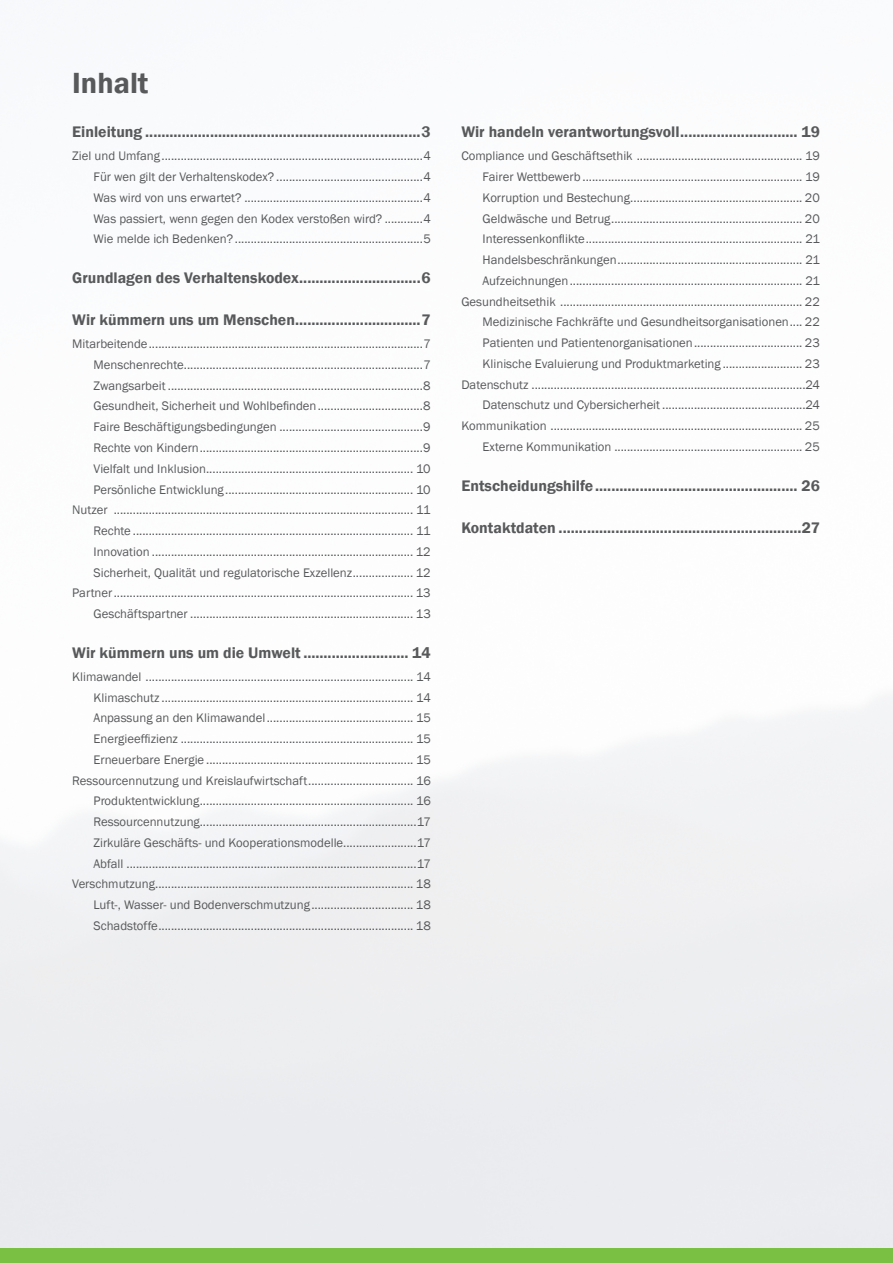
<style>
.page{position:relative;width:893px;height:1263px;background:#fff}
.page>*{position:absolute;margin:0;border:0;box-sizing:border-box;transform-origin:0 0}
.t1{font:600 30px "Franklin Gothic";color:#58595b}
.t2{font:600 15.75px "Franklin Gothic";color:#58595b}
.t3{font:12.75px/20.7px "Franklin Gothic";color:#58595b;text-align:right}
</style>
<div class="page">
<div style="left:0;top:1px;width:893px;height:1247px;background:linear-gradient(to right,#f6f7f9,#f6f7f8)"></div>
<div style="left:0;top:1248px;width:893px;height:15px;background:#7ac143"></div>
<h1 class="t1" style="left:72px;top:65px;width:78px">Inhalt</h1>
<p class="t2" style="left:72px;top:122px;width:360px">Einleitung ....................................................................3</p>
<p class="t3" style="left:94px;top:146px;width:339px;text-align:justify;text-indent:-21px">Ziel und Umfang..................................................................................4<br>Für wen gilt der Verhaltenskodex? ..............................................4<br>Was wird von uns erwartet? ........................................................4<br>Was passiert, wenn gegen den Kodex verstoßen wird? ............4<br>Wie melde ich Bedenken? ...........................................................5</p>
<p class="t2" style="left:72px;top:268px;width:360px">Grundlagen des Verhaltenskodex..............................6</p>
<p class="t2" style="left:72px;top:310px;width:360px">Wir kümmern uns um Menschen...............................7</p>
<p class="t3" style="left:72px;top:334px;width:360px">Mitarbeitende......................................................................................7<br>Menschenrechte...........................................................................7<br>Zwangsarbeit ................................................................................8<br>Gesundheit, Sicherheit und Wohlbefinden.................................8<br>Faire Beschäftigungsbedingungen .............................................9<br>Rechte von Kindern......................................................................9<br>Vielfalt und Inklusion................................................................. 10<br>Persönliche Entwicklung........................................................... 10<br>Nutzer .............................................................................................. 11<br>Rechte ........................................................................................ 11<br>Innovation .................................................................................. 12<br>Sicherheit, Qualität und regulatorische Exzellenz................... 12<br>Partner.............................................................................................. 13<br>Geschäftspartner ...................................................................... 13</p>
<p class="t2" style="left:72px;top:643px;width:360px">Wir kümmern uns um die Umwelt .......................... 14</p>
<p class="t3" style="left:72px;top:666px;width:360px">Klimawandel .................................................................................... 14<br>Klimaschutz ............................................................................... 14<br>Anpassung an den Klimawandel.............................................. 15<br>Energieeffizienz ......................................................................... 15<br>Erneuerbare Energie ................................................................. 15<br>Ressourcennutzung und Kreislaufwirtschaft................................. 16<br>Produktentwicklung................................................................... 16<br>Ressourcennutzung....................................................................17<br>Zirkuläre Geschäfts- und Kooperationsmodelle.......................17<br>Abfall ...........................................................................................17<br>Verschmutzung................................................................................. 18<br>Luft-, Wasser- und Bodenverschmutzung................................ 18<br>Schadstoffe................................................................................ 18</p>
<p class="t2" style="left:461px;top:122px;width:360px">Wir handeln verantwortungsvoll............................. 19</p>
<p class="t3" style="left:461px;top:146px;width:360px">Compliance und Geschäftsethik .................................................... 19<br>Fairer Wettbewerb ..................................................................... 19<br>Korruption und Bestechung...................................................... 20<br>Geldwäsche und Betrug............................................................ 20<br>Interessenkonflikte.................................................................... 21<br>Handelsbeschränkungen.......................................................... 21<br>Aufzeichnungen......................................................................... 21<br>Gesundheitsethik ............................................................................ 22<br>Medizinische Fachkräfte und Gesundheitsorganisationen.... 22<br>Patienten und Patientenorganisationen.................................. 23<br>Klinische Evaluierung und Produktmarketing ......................... 23<br>Datenschutz ......................................................................................24<br>Datenschutz und Cybersicherheit .............................................24<br>Kommunikation ............................................................................... 25<br>Externe Kommunikation ........................................................... 25</p>
<p class="t2" style="left:461px;top:476px;width:360px">Entscheidungshilfe.................................................. 26</p>
<p class="t2" style="left:461px;top:518px;width:360px">Kontaktdaten ............................................................27</p>
</div>
